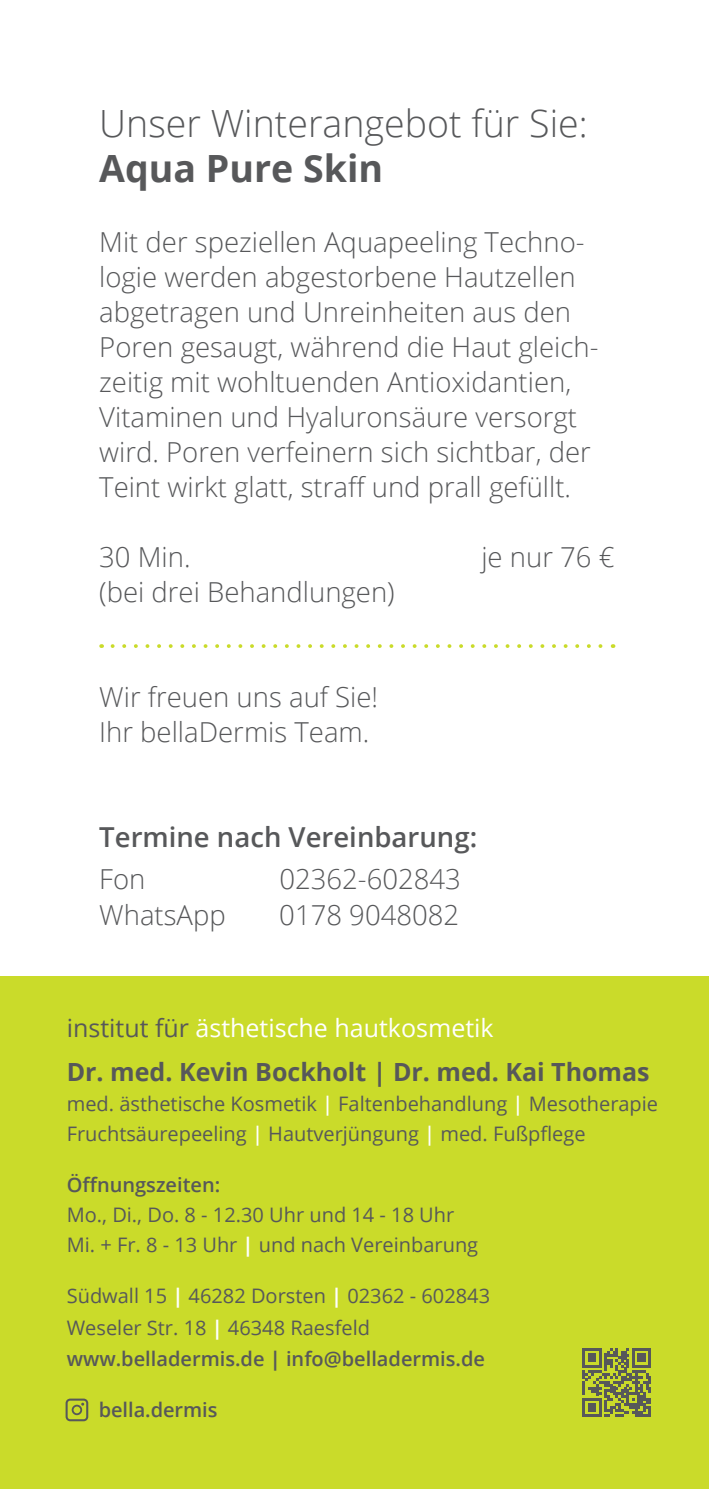
<style>
.page{position:relative;width:709px;height:1489px;background:#fff}
.page>*{position:absolute;margin:0;border:0;box-sizing:border-box;transform-origin:0 0}
.t1{font:300 37.5px "Open Sans";color:#57585a}
.t2{font:700 37.5px "Open Sans";color:#57585a}
.t3{font:300 27.5px/35px "Open Sans";color:#57585a}
.t4{font:600 27.5px "Open Sans";color:#57585a}
.a_adresse_mw{font:700 25px "Open Sans";color:#57585a}
.a_adresse_mw-2{font:25px "Open Sans";color:#fff}
.a_adresse_mw-3{font:20px/30px "Open Sans";color:#57585a}
.a_adresse_mw-4{font:600 20px "Open Sans";color:#57585a}
.s1{color:#57585a}
.s2{font-weight:600;color:#fff}
.s3{font-weight:700;color:#fff}
.s4{font-weight:700}
</style>
<div class="page">
<svg style="left:112px;top:644px;width:501px;height:4px"></svg>
<div style="left:0;top:976px;width:709px;height:512px;background:#cadb2a"></div>
<svg style="left:66px;top:1398px;width:22px;height:23px"></svg>
<svg style="left:582px;top:1348px;width:69px;height:68px"></svg>
<p class="t1" style="left:99px;top:97px;width:490px">Unser Winterangebot für Sie:</p>
<p class="t2" style="left:99px;top:142px;width:285px">Aqua Pure Skin</p>
<p class="t3" style="left:99px;top:224px;width:501px">Mit der speziellen Aquapeeling Techno&shy;logie werden abgestorbene Hautzellen abgetragen und Unreinheiten aus den Poren gesaugt, während die Haut gleich&shy;zeitig mit wohltuenden Antioxidantien, Vitaminen und Hyaluronsäure versorgt wird. Poren verfeinern sich sichtbar, der Teint wirkt glatt, straff und prall gefüllt.</p>
<p class="t3" style="left:99px;top:539px;width:93px">30 Min.</p>
<p class="t3" style="left:481px;top:539px;width:135px">je nur 76 €</p>
<p class="t3" style="left:99px;top:574px;width:297px">(bei drei Behandlungen)</p>
<p class="t3" style="left:99px;top:679px;width:280px">Wir freuen uns auf Sie!</p>
<p class="t3" style="left:99px;top:714px;width:272px">Ihr bellaDermis Team.</p>
<p class="t4" style="left:99px;top:818px;width:379px">Termine nach Vereinbarung:</p>
<p class="t3" style="left:99px;top:861px;width:48px">Fon</p>
<p class="t3" style="left:279px;top:861px;width:183px">02362-602843</p>
<p class="t3" style="left:99px;top:897px;width:128px">WhatsApp</p>
<p class="t3" style="left:279px;top:897px;width:181px">0178 9048082</p>
<p class="a_adresse_mw-2" style="left:67px;top:1010px;width:428px"><span class="s1">institut für</span> ästhetische hautkosmetik</p>
<p class="a_adresse_mw" style="left:67px;top:1054px;width:584px">Dr. med. Kevin Bockholt | Dr. med. Kai Thomas</p>
<p class="a_adresse_mw-3" style="left:67px;top:1087px;width:593px">med. ästhetische Kosmetik <span class="s2">|</span> Faltenbehandlung <span class="s2">|</span> Mesotherapie<br>Fruchtsäurepeeling <span class="s2">|</span> Hautverjüngung <span class="s2">|</span> med. Fußpflege</p>
<p class="a_adresse_mw-4" style="left:67px;top:1171px;width:155px">Öffnungszeiten:</p>
<p class="a_adresse_mw-3" style="left:67px;top:1199px;width:413px">Mo., Di., Do. 8 - 12.30 Uhr und 14 - 18 Uhr<br>Mi. + Fr. 8 - 13 Uhr <span class="s3">|</span> und nach Vereinbarung</p>
<p class="a_adresse_mw-3" style="left:67px;top:1280px;width:425px">Südwall 15 <span class="s3">|</span> 46282 Dorsten <span class="s3">|</span> 02362 - 602843</p>
<p class="a_adresse_mw-3" style="left:67px;top:1311px;width:305px">Weseler Str. 18 <span class="s3">|</span> 46348 Raesfeld</p>
<p class="a_adresse_mw-4" style="left:67px;top:1344px;width:420px">www.belladermis.de <span class="s4">|</span> info@belladermis.de</p>
<p class="a_adresse_mw-4" style="left:99px;top:1395px;width:120px">bella.dermis</p>
</div>
